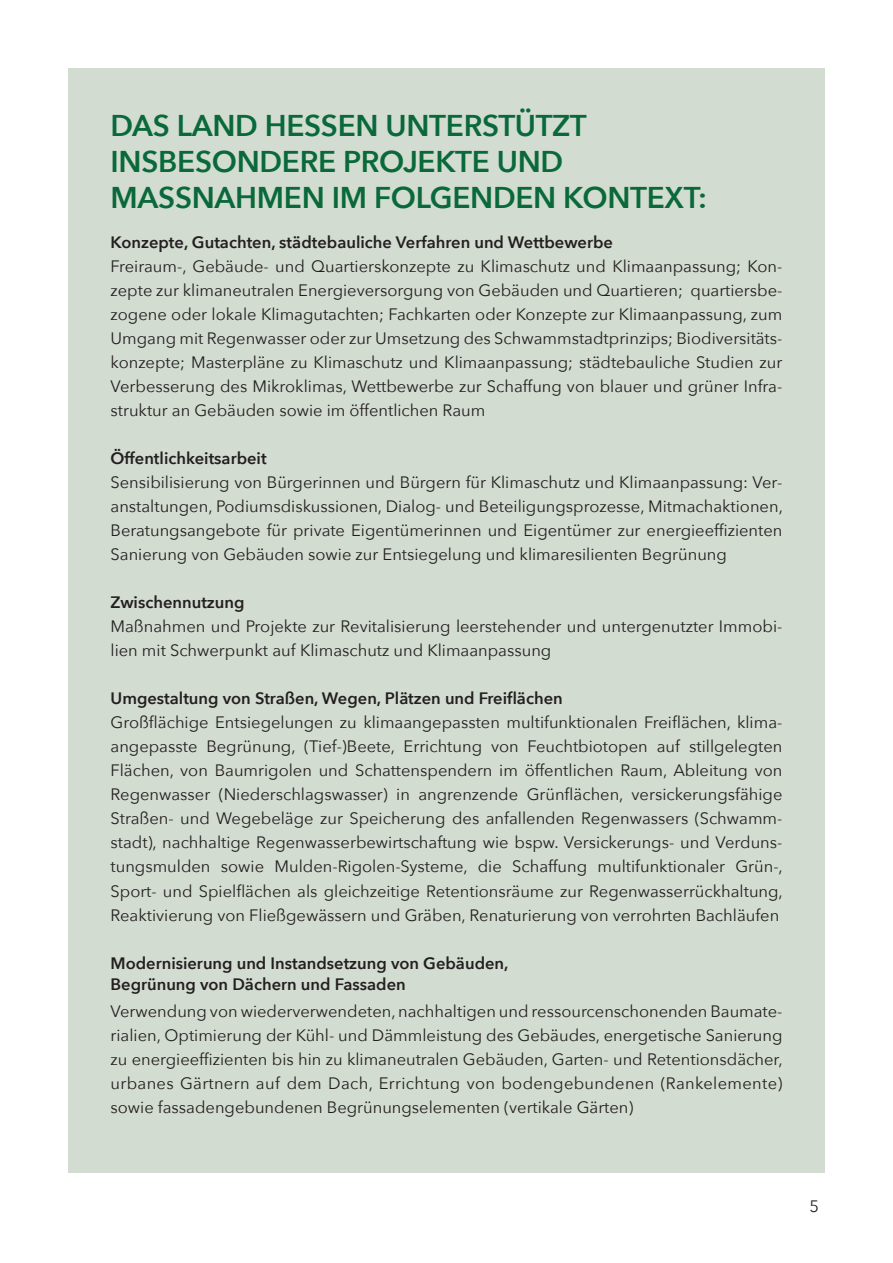
<style>
.page{position:relative;width:893px;height:1263px;background:#fff}
.page>*{position:absolute;margin:0;border:0;box-sizing:border-box;transform-origin:0 0}
.t1{font:600 30px/36px "Avenir Next";letter-spacing:-.01em;color:#0a693a}
.t2{font:16.5px/24px "Avenir Next";color:#231f20;text-align:justify}
.t3{font:600 16.5px/21px "Avenir Next";color:#231f20}
</style>
<div class="page">
<div style="left:68px;top:68px;width:757px;height:1104px;background:#d3dcd1"></div>
<h1 class="t1" style="left:111px;top:107px;width:598px">DAS LAND HESSEN UNTERSTÜTZT<br>INSBESONDERE PROJEKTE UND<br>MASSNAHMEN IM FOLGENDEN KONTEXT:</h1>
<p class="t3" style="left:111px;top:232px;width:504px">Konzepte, Gutachten, städtebauliche Verfahren und Wettbewerbe</p>
<p class="t2" style="left:111px;top:254px;width:673px">Freiraum-, Gebäude- und Quartierskonzepte zu Klimaschutz und Klimaanpassung; Kon&shy;zepte zur klimaneutralen Energieversorgung von Gebäuden und Quartieren; quartiersbe&shy;zogene oder lokale Klimagutachten; Fachkarten oder Konzepte zur Klimaanpassung, zum Umgang mit Regenwasser oder zur Umsetzung des Schwammstadtprinzips; Biodiversitäts&shy;konzepte; Masterpläne zu Klimaschutz und Klimaanpassung; städtebauliche Studien zur Verbesserung des Mikroklimas, Wettbewerbe zur Schaffung von blauer und grüner Infra&shy;struktur an Gebäuden sowie im öffentlichen Raum</p>
<p class="t3" style="left:111px;top:448px;width:158px">Öffentlichkeitsarbeit</p>
<p class="t2" style="left:111px;top:470px;width:674px">Sensibilisierung von Bürgerinnen und Bürgern für Klimaschutz und Klimaanpassung: Ver&shy;anstaltungen, Podiumsdiskussionen, Dialog- und Beteiligungsprozesse, Mitmachaktionen, Beratungsangebote für private Eigentümerinnen und Eigentümer zur energieeffizienten Sanierung von Gebäuden sowie zur Entsiegelung und klimaresilienten Begrünung</p>
<p class="t3" style="left:111px;top:592px;width:135px">Zwischennutzung</p>
<p class="t2" style="left:111px;top:614px;width:673px">Maßnahmen und Projekte zur Revitalisierung leerstehender und untergenutzter Immobi&shy;lien mit Schwerpunkt auf Klimaschutz und Klimaanpassung</p>
<p class="t3" style="left:111px;top:688px;width:454px">Umgestaltung von Straßen, Wegen, Plätzen und Freiflächen</p>
<p class="t2" style="left:111px;top:710px;width:674px">Großflächige Entsiegelungen zu klimaangepassten multifunktionalen Freiflächen, klima&shy;angepasste Begrünung, (Tief-)Beete, Errichtung von Feuchtbiotopen auf stillgelegten Flächen, von Baumrigolen und Schattenspendern im öffentlichen Raum, Ableitung von Regenwasser (Niederschlagswasser) in angrenzende Grünflächen, versickerungsfähige Straßen- und Wegebeläge zur Speicherung des anfallenden Regenwassers (Schwamm&shy;stadt), nachhaltige Regenwasserbewirtschaftung wie bspw. Versickerungs- und Verduns&shy;tungsmulden sowie Mulden-Rigolen-Systeme, die Schaffung multifunktionaler Grün-, Sport- und Spielflächen als gleichzeitige Retentionsräume zur Regenwasserrückhaltung, Reaktivierung von Fließgewässern und Gräben, Renaturierung von verrohrten Bachläufen</p>
<p class="t3" style="left:111px;top:952px;width:399px">Modernisierung und Instandsetzung von Gebäuden,<br>Begrünung von Dächern und Fassaden</p>
<p class="t2" style="left:111px;top:998px;width:674px">Verwendung von wiederverwendeten, nachhaltigen und ressourcenschonenden Baumate&shy;rialien, Optimierung der Kühl- und Dämmleistung des Gebäudes, energetische Sanierung zu energieeffizienten bis hin zu klimaneutralen Gebäuden, Garten- und Retentionsdächer, urbanes Gärtnern auf dem Dach, Errichtung von bodengebundenen (Rankelemente) sowie fassadengebundenen Begrünungselementen (vertikale Gärten)</p>
<p class="t2" style="left:809px;top:1193px;width:11px">5</p>
</div>
